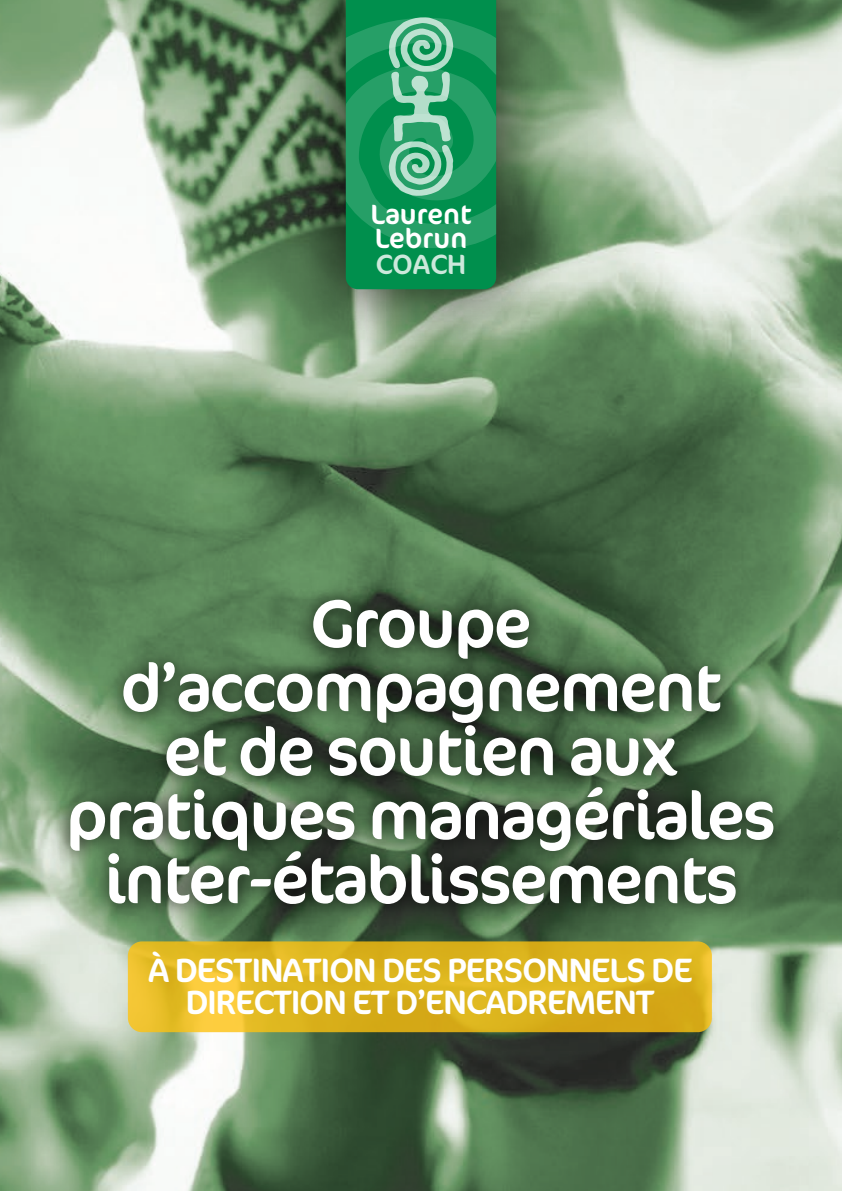
<style>
.page{position:relative;width:842px;height:1191px;background:#fff}
.page>*{position:absolute;margin:0;border:0;box-sizing:border-box;transform-origin:0 0}
.t1{font:68px/64px "Cocon";letter-spacing:-.03em;color:#fff;text-align:center}
.t2{font:34px/32px "Cocon";letter-spacing:-.025em;color:#fff;text-align:center}
.t3{font:28px/24px "Cocon";color:#fff}
.t4{font:28px "Cocon";color:rgb(255 255 255/.8)}
</style>
<div class="page">
<img style="left:0;top:0;width:842px;height:1191px">
<img style="left:261px;top:0;width:321px;height:375px">
<div style="left:346px;top:0;width:150px;height:289px;background:#008f4d"></div>
<svg style="left:346px;top:17px;width:150px;height:231px;background:#2ea36d"></svg>
<img style="left:0;top:1020px;width:1px;height:171px">
<svg style="left:128px;top:941px;width:584px;height:91px;background:#deb520"></svg>
<img style="left:40px;top:564px;width:760px;height:384px">
<p class="t3" style="left:370px;top:203px;width:103px">Laurent<br>Lebrun</p>
<p class="t4" style="left:376px;top:248px;width:92px">COACH</p>
<p class="t1" style="left:66px;top:593px;width:711px">Groupe d’accompagnement<br>et de soutien aux pratiques managériales inter-établissements</p>
<p class="t2" style="left:148px;top:955px;width:546px">À DESTINATION DES PERSONNELS DE<br>DIRECTION ET D’ENCADREMENT</p>
</div>
